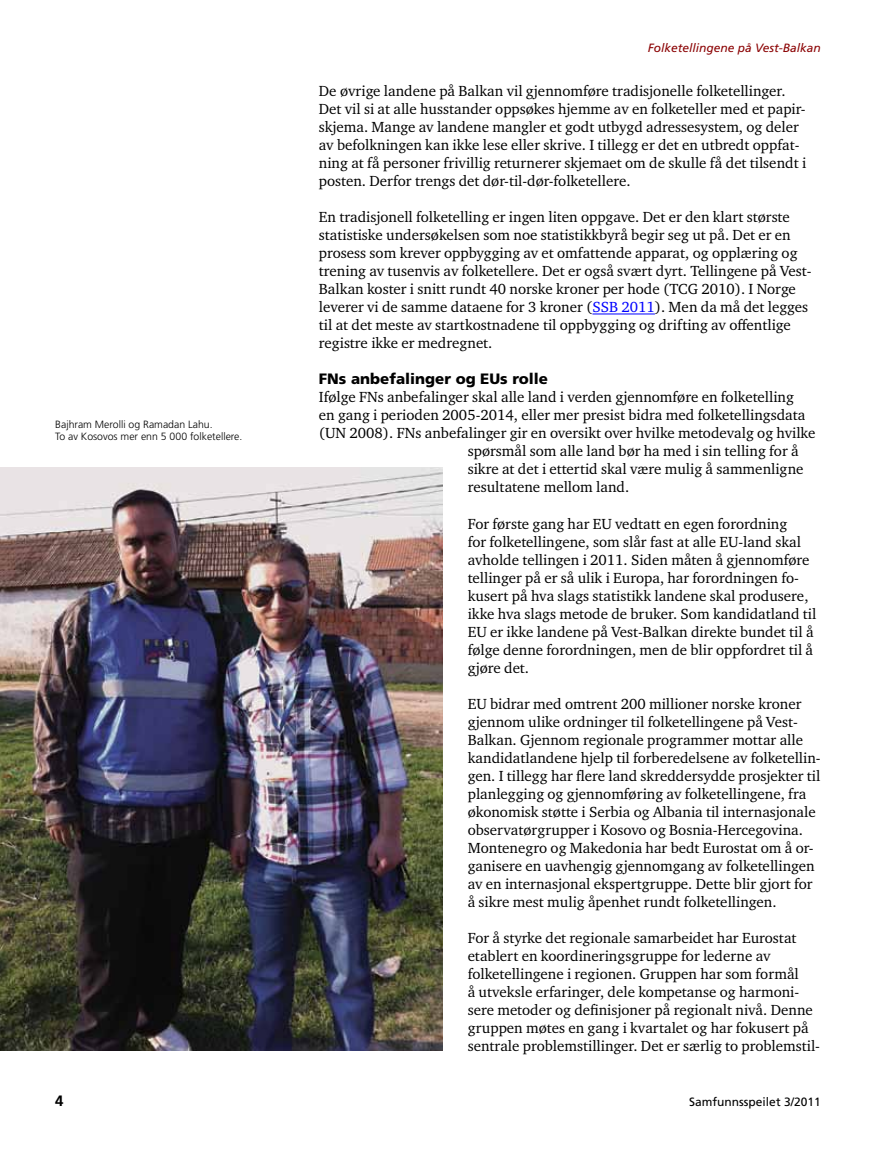
<style>
.page{position:relative;width:893px;height:1149px;background:#fff}
.page>*{position:absolute;margin:0;border:0;box-sizing:border-box;transform-origin:0 0}
.t1{font:15px/18px "Charter ITC Std";color:#000}
.t2{font:900 15px "Frutiger";color:#000}
.t3{font:700 15px "Frutiger";color:#000}
.t4{font:italic 12px "Frutiger";color:#8b0304}
.t5{font:12px "Frutiger";color:#000}
.t6{font:300 10.5px/12px "Frutiger";color:#000}
.s1{color:#00f}
</style>
<div class="page">
<hr style="left:592px;top:313px;width:63px;height:1px;background:#00f">
<img style="left:0;top:468px;width:442px;height:582px">
<p class="t6" style="left:55px;top:418px;width:189px">Bajhram Merolli og Ramadan Lahu.<br>To av Kosovos mer enn 5 000 folketellere.</p>
<p class="t3" style="left:55px;top:1091px;width:10px">4</p>
<p class="t4" style="left:648px;top:41px;width:174px">Folketellingene på Vest-Balkan</p>
<p class="t1" style="left:319px;top:82px;width:489px">De øvrige landene på Balkan vil gjennomføre tradisjonelle folketellinger.<br>Det vil si at alle husstander oppsøkes hjemme av en folketeller med et papir&shy;skjema. Mange av landene mangler et godt utbygd adressesystem, og deler av befolkningen kan ikke lese eller skrive. I tillegg er det en utbredt oppfat&shy;ning at få personer frivillig returnerer skjemaet om de skulle få det tilsendt i posten. Derfor trengs det dør-til-dør-folketellere.</p>
<p class="t1" style="left:319px;top:208px;width:494px">En tradisjonell folketelling er ingen liten oppgave. Det er den klart største statistiske undersøkelsen som noe statistikkbyrå begir seg ut på. Det er en prosess som krever oppbygging av et omfattende apparat, og opplæring og trening av tusenvis av folketellere. Det er også svært dyrt. Tellingene på Vest-Balkan koster i snitt rundt 40 norske kroner per hode (TCG 2010). I Norge leverer vi de samme dataene for 3 kroner (<span class="s1">SSB 2011</span>). Men da må det legges til at det meste av startkostnadene til oppbygging og drifting av offentlige registre ikke er medregnet.</p>
<p class="t2" style="left:319px;top:370px;width:231px">FNs anbefalinger og EUs rolle</p>
<p class="t1" style="left:319px;top:388px;width:476px">Ifølge FNs anbefalinger skal alle land i verden gjennomføre en folketelling</p>
<p class="t1" style="left:319px;top:406px;width:488px">en gang i perioden 2005-2014, eller mer presist bidra med folketellingsdata</p>
<p class="t1" style="left:319px;top:424px;width:498px">(UN 2008). FNs anbefalinger gir en oversikt over hvilke metodevalg og hvilke</p>
<p class="t1" style="left:468px;top:442px;width:332px">spørsmål som alle land bør ha med i sin telling for å</p>
<p class="t1" style="left:468px;top:460px;width:337px">sikre at det i ettertid skal være mulig å sammenligne</p>
<p class="t1" style="left:468px;top:478px;width:163px">resultatene mellom land.</p>
<p class="t1" style="left:468px;top:514px;width:350px">For første gang har EU vedtatt en egen forordning<br>for folketellingene, som slår fast at alle EU-land skal avholde tellingen i 2011. Siden måten å gjennomføre tellinger på er så ulik i Europa, har forordningen fo&shy;kusert på hva slags statistikk landene skal produsere, ikke hva slags metode de bruker. Som kandidatland til EU er ikke landene på Vest-Balkan direkte bundet til å følge denne forordningen, men de blir oppfordret til å gjøre det.</p>
<p class="t1" style="left:468px;top:694px;width:354px">EU bidrar med omtrent 200 millioner norske kroner gjennom ulike ordninger til folketellingene på Vest-Balkan. Gjennom regionale programmer mottar alle kandidatlandene hjelp til forberedelsene av folketellin&shy;gen. I tillegg har flere land skreddersydde prosjekter til planlegging og gjennomføring av folketellingene, fra økonomisk støtte i Serbia og Albania til internasjonale observatørgrupper i Kosovo og Bosnia-Hercegovina.<br>Montenegro og Makedonia har bedt Eurostat om å or&shy;ganisere en uavhengig gjennomgang av folketellingen av en internasjonal ekspertgruppe. Dette blir gjort for å sikre mest mulig åpenhet rundt folketellingen.</p>
<p class="t1" style="left:468px;top:928px;width:354px">For å styrke det regionale samarbeidet har Eurostat etablert en koordineringsgruppe for lederne av folketellingene i regionen. Gruppen har som formål<br>å utveksle erfaringer, dele kompetanse og harmoni&shy;sere metoder og definisjoner på regionalt nivå. Denne gruppen møtes en gang i kvartalet og har fokusert på sentrale problemstillinger. Det er særlig to problemstil-</p>
<p class="t5" style="left:689px;top:1094px;width:133px">Samfunnsspeilet 3/2011</p>
</div>
